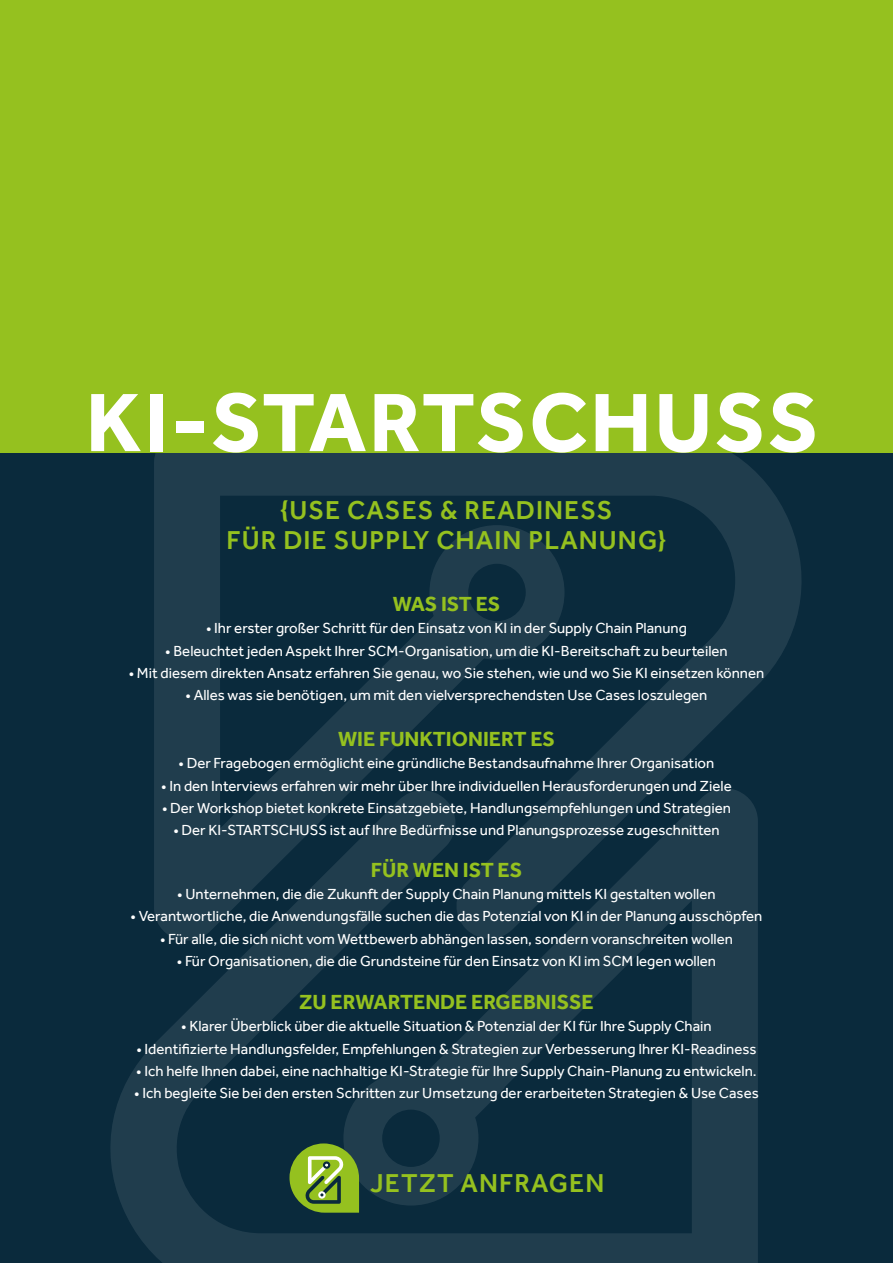
<style>
.page{position:relative;width:893px;height:1263px;background:#fff}
.page>*{position:absolute;margin:0;border:0;box-sizing:border-box;transform-origin:0 0}
.t1{font:700 85.5px "Effra";letter-spacing:.03em;color:#fff}
.t2{font:500 26.55px/30px "Effra";letter-spacing:.04em;color:#95c11f;text-align:center}
.t3{font:700 21px "Effra";color:#95c11f}
.t4{font:15px "Effra";color:#fff}
</style>
<div class="page">
<div style="left:0;top:176px;width:893px;height:1087px;background:#0a2a3c"></div>
<svg style="left:154px;top:452px;width:649px;height:334px"></svg>
<svg style="left:110px;top:786px;width:648px;height:477px"></svg>
<svg style="left:429px;top:525px;width:135px;height:135px"></svg>
<div style="left:0;top:0;width:893px;height:452px;background:#95c11f"></div>
<svg style="left:289px;top:1071px;width:189px;height:142px"></svg>
<h1 class="t1" style="left:86px;top:378px;width:734px">KI-STARTSCHUSS</h1>
<h2 class="t2" style="left:227px;top:495px;width:441px">{USE CASES &amp; READINESS<br>FÜR DIE SUPPLY CHAIN PLANUNG}</h2>
<h3 class="t3" style="left:393px;top:593px;width:109px">WAS IST ES</h3>
<p class="t4" style="left:206px;top:621px;width:482px">• Ihr erster großer Schritt für den Einsatz von KI in der Supply Chain Planung</p>
<p class="t4" style="left:165px;top:643px;width:564px">• Beleuchtet jeden Aspekt Ihrer SCM-Organisation, um die KI-Bereitschaft zu beurteilen</p>
<p class="t4" style="left:129px;top:665px;width:637px">• Mit diesem direkten Ansatz erfahren Sie genau, wo Sie stehen, wie und wo Sie KI einsetzen können</p>
<p class="t4" style="left:185px;top:687px;width:523px">• Alles was sie benötigen, um mit den vielversprechendsten Use Cases loszulegen</p>
<h3 class="t3" style="left:338px;top:728px;width:218px">WIE FUNKTIONIERT ES</h3>
<p class="t4" style="left:179px;top:756px;width:537px">• Der Fragebogen ermöglicht eine gründliche Bestandsaufnahme Ihrer Organisation</p>
<p class="t4" style="left:161px;top:778px;width:572px">• In den Interviews erfahren wir mehr über Ihre individuellen Herausforderungen und Ziele</p>
<p class="t4" style="left:162px;top:800px;width:570px">• Der Workshop bietet konkrete Einsatzgebiete, Handlungsempfehlungen und Strategien</p>
<p class="t4" style="left:173px;top:822px;width:548px">• Der KI-STARTSCHUSS ist auf Ihre Bedürfnisse und Planungsprozesse zugeschnitten</p>
<h3 class="t3" style="left:371px;top:859px;width:153px">FÜR WEN IST ES</h3>
<p class="t4" style="left:177px;top:886px;width:540px">• Unternehmen, die die Zukunft der Supply Chain Planung mittels KI gestalten wollen</p>
<p class="t4" style="left:131px;top:907px;width:633px">• Verantwortliche, die Anwendungsfälle suchen die das Potenzial von KI in der Planung ausschöpfen</p>
<p class="t4" style="left:160px;top:930px;width:574px">• Für alle, die sich nicht vom Wettbewerb abhängen lassen, sondern voranschreiten wollen</p>
<p class="t4" style="left:177px;top:953px;width:541px">• Für Organisationen, die die Grundsteine für den Einsatz von KI im SCM legen wollen</p>
<h3 class="t3" style="left:299px;top:991px;width:296px">ZU ERWARTENDE ERGEBNISSE</h3>
<p class="t4" style="left:181px;top:1019px;width:532px">• Klarer Überblick über die aktuelle Situation &amp; Potenzial der KI für Ihre Supply Chain</p>
<p class="t4" style="left:136px;top:1040px;width:622px">• Identifizierte Handlungsfelder, Empfehlungen &amp; Strategien zur Verbesserung Ihrer KI-Readiness</p>
<p class="t4" style="left:136px;top:1063px;width:622px">• Ich helfe Ihnen dabei, eine nachhaltige KI-Strategie für Ihre Supply Chain-Planung zu entwickeln.</p>
<p class="t4" style="left:134px;top:1085px;width:626px">• Ich begleite Sie bei den ersten Schritten zur Umsetzung der erarbeiteten Strategien &amp; Use Cases</p>
<h2 class="t2" style="left:370px;top:1168px;width:236px">JETZT ANFRAGEN</h2>
</div>
